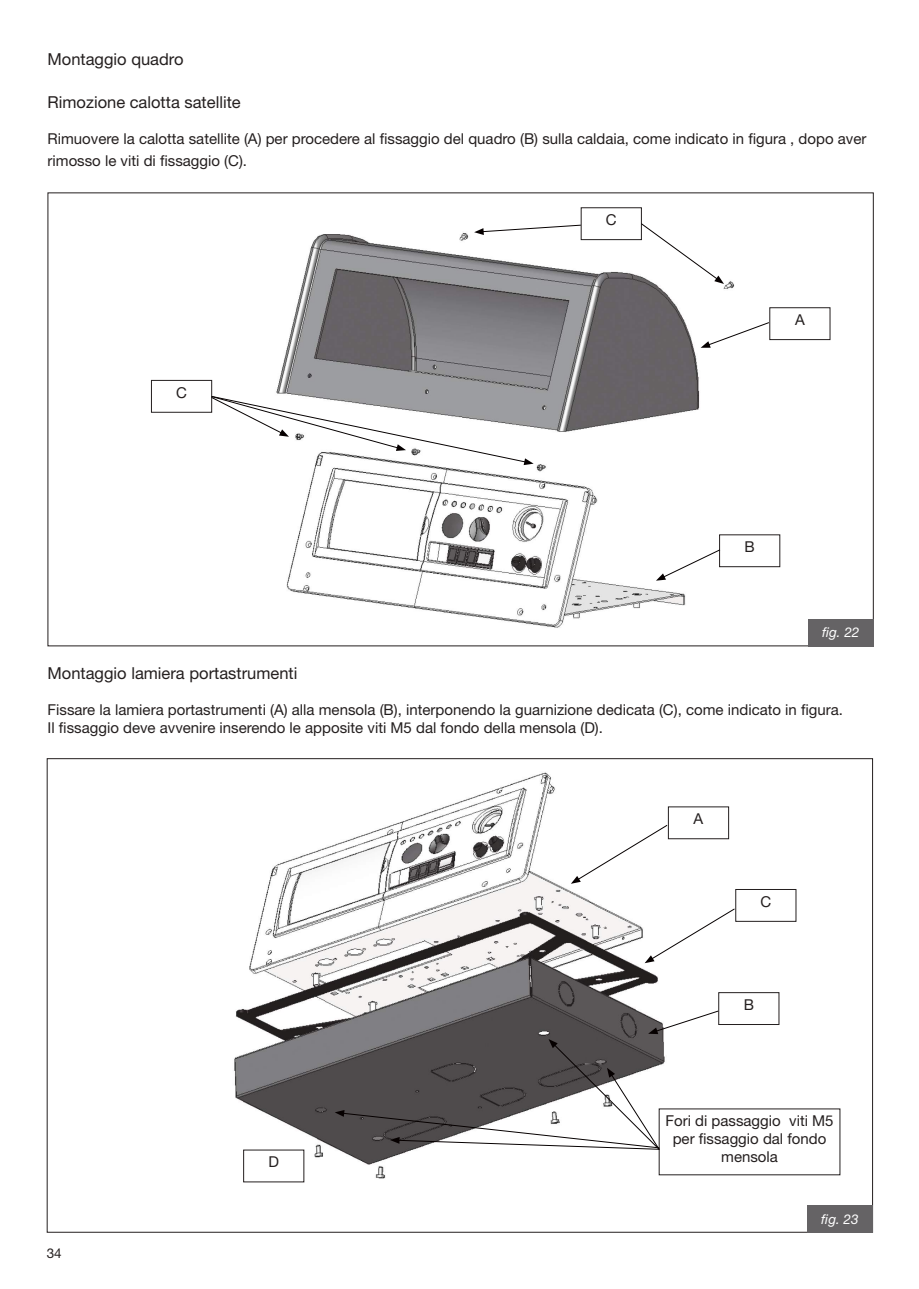
<style>
.page{position:relative;width:919px;height:1289px;background:#fff}
.page>*{position:absolute;margin:0;border:0;box-sizing:border-box;transform-origin:0 0}
.t1{font:16.5px "Helvetica Neue LT Std";color:#241f1f}
.t2{font:15px/18px "Helvetica Neue LT Std";color:#241f1f}
.t3{font:italic 13.5px "Helvetica Neue LT Std";color:#fff}
.t4{font:13.5px "Helvetica Neue LT Std";color:#241f1f}
</style>
<div class="page">
<img style="left:150px;top:207px;width:610px;height:421px">
<div style="left:807px;top:618px;width:66px;height:28px;background:#656365"></div>
<div style="left:769px;top:307px;width:61px;height:33px;border:1px solid #241f1f"></div>
<div style="left:151px;top:380px;width:61px;height:32px;border:1px solid #241f1f"></div>
<div style="left:719px;top:534px;width:61px;height:33px;border:1px solid #241f1f"></div>
<svg style="left:700px;top:321px;width:69px;height:27px"></svg>
<svg style="left:656px;top:549px;width:65px;height:31px"></svg>
<svg style="left:210px;top:395px;width:323px;height:70px"></svg>
<div style="left:580px;top:207px;width:61px;height:33px;border:1px solid #241f1f"></div>
<svg style="left:474px;top:224px;width:107px;height:11px"></svg>
<svg style="left:640px;top:222px;width:84px;height:62px"></svg>
<img style="left:234px;top:772px;width:509px;height:411px">
<div style="left:668px;top:806px;width:61px;height:33px;border:1px solid #241f1f"></div>
<svg style="left:571px;top:824px;width:97px;height:59px"></svg>
<div style="left:735px;top:889px;width:61px;height:32px;border:1px solid #241f1f"></div>
<svg style="left:644px;top:907px;width:91px;height:56px"></svg>
<div style="left:718px;top:992px;width:61px;height:32px;border:1px solid #241f1f"></div>
<svg style="left:335px;top:1010px;width:384px;height:140px"></svg>
<div style="left:806px;top:1205px;width:66px;height:27px;background:#656365"></div>
<p class="t1" style="left:48px;top:49px;width:138px">Montaggio quadro</p>
<p class="t1" style="left:48px;top:92px;width:195px">Rimozione calotta satellite</p>
<p class="t2" style="left:48px;top:128px;width:820px;line-height:21.6px">Rimuovere la calotta satellite (A) per procedere al fissaggio del quadro (B) sulla caldaia, come indicato in figura , dopo aver rimosso le viti di fissaggio (C).</p>
<p class="t2" style="left:176px;top:383px;width:12px">C</p>
<p class="t2" style="left:605px;top:210px;width:12px">C</p>
<p class="t2" style="left:795px;top:310px;width:11px">A</p>
<p class="t2" style="left:744px;top:537px;width:12px">B</p>
<p class="t3" style="left:822px;top:624px;width:39px">fig. 22</p>
<p class="t1" style="left:48px;top:663px;width:251px">Montaggio lamiera portastrumenti</p>
<p class="t2" style="left:48px;top:700px;width:797px">Fissare la lamiera portastrumenti (A) alla mensola (B), interponendo la guarnizione dedicata (C), come indicato in figura.<br>Il fissaggio deve avvenire inserendo le apposite viti M5 dal fondo della mensola (D).</p>
<p class="t4" style="left:47px;top:1244px;width:17px">34</p>
<p class="t2" style="left:268px;top:1152px;width:12px">D</p>
<p class="t2" style="left:693px;top:809px;width:11px">A</p>
<p class="t2" style="left:760px;top:892px;width:12px">C</p>
<p class="t2" style="left:743px;top:995px;width:12px">B</p>
<p class="t2" style="left:665px;top:1111px;width:170px;text-align:center">Fori di passaggio viti M5 per fissaggio dal fondo mensola</p>
<p class="t3" style="left:821px;top:1210px;width:39px">fig. 23</p>
</div>
